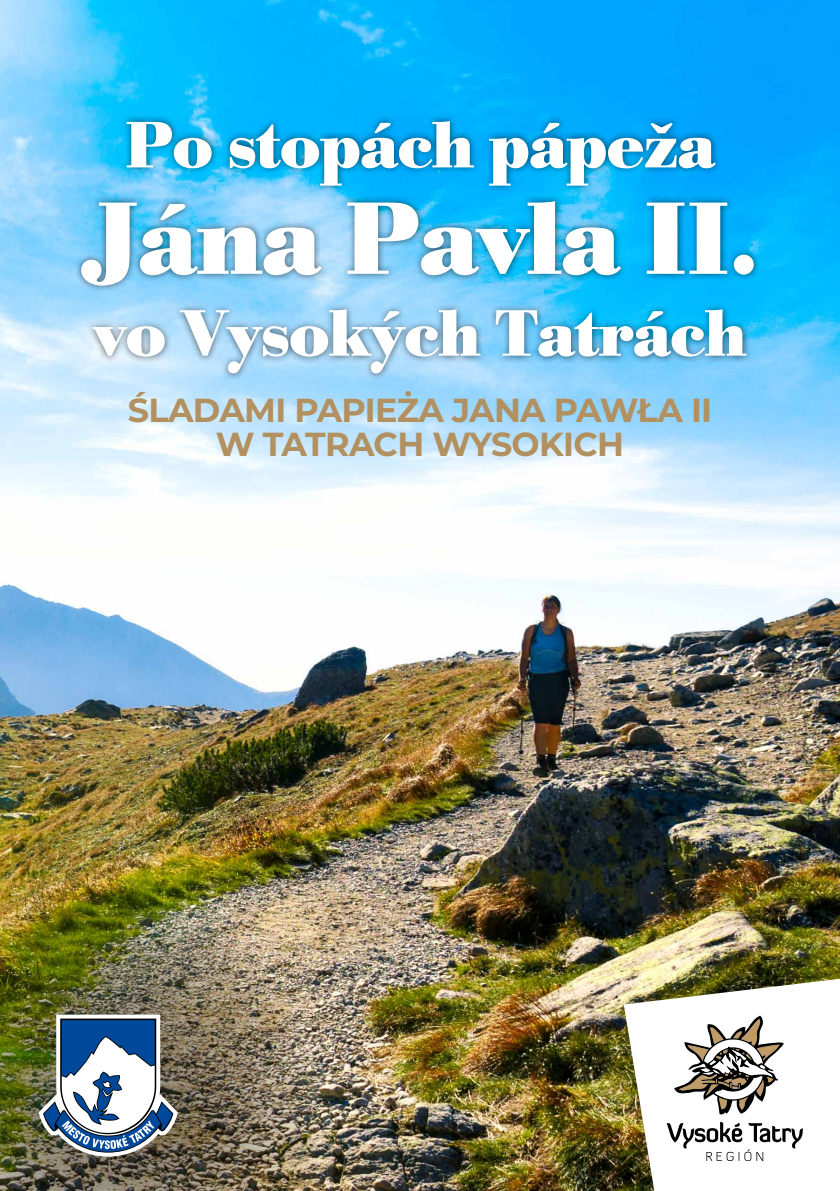
<style>
.page{position:relative;width:840px;height:1191px;background:#fff}
.page>*{position:absolute;margin:0;border:0;box-sizing:border-box;transform-origin:0 0}
.t1{font:700 106.8px "Bodoni Antiqua TOT";letter-spacing:-.02em;color:#fff}
.t2{font:700 68.2px "Bodoni Antiqua TOT";letter-spacing:-.02em;color:#fff}
.t3{font:700 33.2px/33.2px "Montserrat";letter-spacing:-.02em;color:#b29060;text-align:center}
</style>
<div class="page">
<img style="left:0;top:0;width:839px;height:1191px">
<div style="left:613px;top:977px;width:226px;height:214px;background:#000;opacity:.1"></div>
<svg style="left:623px;top:978px;width:216px;height:213px"></svg>
<svg style="left:673px;top:1015px;width:110px;height:99px"></svg>
<svg style="left:666px;top:1122px;width:136px;height:39px"></svg>
<div style="left:74px;top:114px;width:686px;height:266px;background:#000;opacity:.6"></div>
<img style="left:0;top:890px;width:329px;height:301px">
<img style="left:34px;top:1010px;width:148px;height:150px">
<h2 class="t2" style="left:124px;top:106px;width:592px">Po stopách pápeža</h2>
<h1 class="t1" style="left:81px;top:177px;width:678px">Jána Pavla II.</h1>
<h2 class="t2" style="left:93px;top:294px;width:655px">vo Vysokých Tatrách</h2>
<p class="t3" style="left:128px;top:392px;width:585px">ŚLADAMI PAPIEŻA JANA PAWŁA II<br>W TATRACH WYSOKICH</p>
</div>
